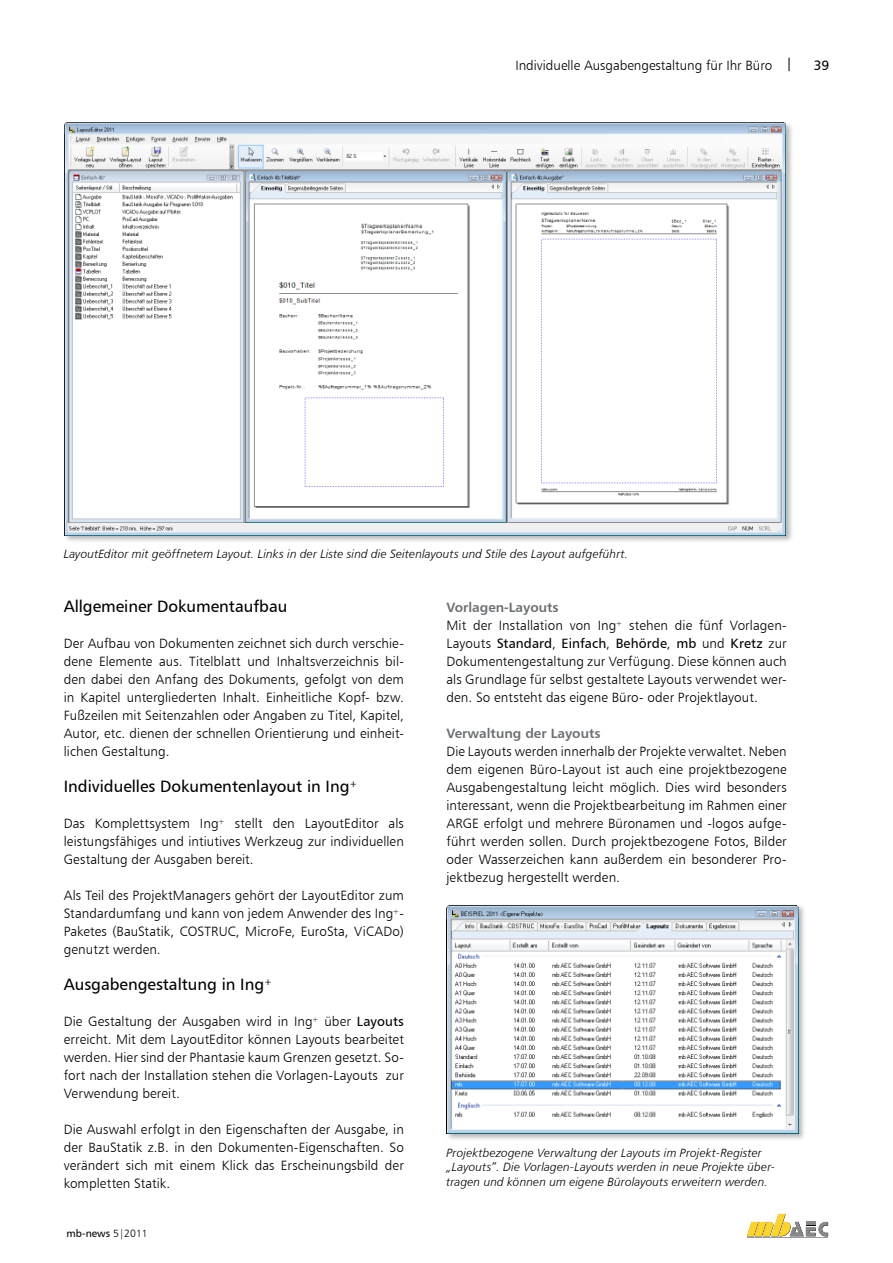
<style>
.page{position:relative;width:893px;height:1263px;background:#fff}
.page>*{position:absolute;margin:0;border:0;box-sizing:border-box;transform-origin:0 0}
.t1{font:16.5px "Humanist 777 BT Roman B";color:#000}
.t2{font:13.5px/18px "Humanist 777 BT Light B";letter-spacing:.005em;color:#000;text-align:justify}
.t3{font:13.5px "Humanist 777 BT Roman B";letter-spacing:.005em;color:#000}
.t4{font:13.5px "Humanist 777 BT Bold B";color:#6b6f72}
.t5{font:12px/14.4px "Humanist 777 BT Light Italic B";letter-spacing:.01em;color:#000}
.t6{font:10.5px "Humanist 777 BT Roman B";color:#000}
.s1{font-family:"Humanist 777 BT Roman B"}
.s2{font-family:"Humanist 777 BT Light B"}
</style>
<div class="page">
<svg style="left:747px;top:1214px;width:81px;height:23px"></svg>
<div style="left:63px;top:121px;width:730px;height:422px;background:#6b6f72;opacity:.5"></div>
<img style="left:65px;top:123px;width:721px;height:413px">
<div style="left:445px;top:904px;width:362px;height:237px;background:#6b6f72;opacity:.5"></div>
<img style="left:446px;top:905px;width:353px;height:229px">
<p class="t2" style="left:515px;top:56px;width:279px">Individuelle Ausgabengestaltung für Ihr Büro <span class="s1">|</span></p>
<p class="t3" style="left:814px;top:57px;width:17px">39</p>
<p class="t5" style="left:64px;top:546px;width:566px">LayoutEditor mit geöffnetem Layout. Links in der Liste sind die Seitenlayouts und Stile des Layout aufgeführt.</p>
<p class="t1" style="left:64px;top:596px;width:225px">Allgemeiner Dokumentaufbau</p>
<p class="t2" style="left:64px;top:634px;width:342px">Der Aufbau von Dokumenten zeichnet sich durch verschie&shy;dene Elemente aus. Titelblatt und Inhaltsverzeichnis bil&shy;den dabei den Anfang des Dokuments, gefolgt von dem in Kapitel untergliederten Inhalt. Einheitliche Kopf- bzw.<br>Fußzeilen mit Seitenzahlen oder Angaben zu Titel, Kapitel, Autor, etc. dienen der schnellen Orientierung und einheit&shy;lichen Gestaltung.</p>
<p class="t1" style="left:64px;top:776px;width:295px">Individuelles Dokumentenlayout in Ing<sup>+</sup></p>
<p class="t2" style="left:64px;top:814px;width:342px">Das Komplettsystem Ing<sup>+</sup> stellt den LayoutEditor als leistungsfähiges und intiutives Werkzeug zur individuellen Gestaltung der Ausgaben bereit.</p>
<p class="t2" style="left:64px;top:886px;width:342px">Als Teil des ProjektManagers gehört der LayoutEditor zum Standardumfang und kann von jedem Anwender des Ing<sup>+</sup>- Paketes (BauStatik, COSTRUC, MicroFe, EuroSta, ViCADo) genutzt werden.</p>
<p class="t1" style="left:64px;top:974px;width:210px">Ausgabengestaltung in Ing<sup>+</sup></p>
<p class="t2" style="left:64px;top:1012px;width:342px">Die Gestaltung der Ausgaben wird in Ing<sup>+</sup> über <span class="s1">Layouts </span>erreicht. Mit dem LayoutEditor können Layouts bearbeitet werden. Hier sind der Phantasie kaum Grenzen gesetzt. So&shy;fort nach der Installation stehen die Vorlagen-Layouts zur Verwendung bereit.</p>
<p class="t2" style="left:64px;top:1120px;width:342px">Die Auswahl erfolgt in den Eigenschaften der Ausgabe, in der BauStatik z.B. in den Dokumenten-Eigenschaften. So verändert sich mit einem Klick das Erscheinungsbild der kompletten Statik.</p>
<p class="t6" style="left:67px;top:1227px;width:83px">mb-news <span class="s2">5|2011</span></p>
<p class="t4" style="left:446px;top:599px;width:114px">Vorlagen-Layouts</p>
<p class="t2" style="left:446px;top:616px;width:342px">Mit der Installation von Ing<sup>+</sup> stehen die fünf Vorlagen-</p>
<p class="t3" style="left:446px;top:635px;width:342px"><span class="s2">Layouts</span> Standard<span class="s2">,</span> Einfach<span class="s2">,</span> Behörde<span class="s2">,</span> mb <span class="s2">und</span> Kretz <span class="s2">zur</span></p>
<p class="t2" style="left:446px;top:652px;width:342px">Dokumentengestaltung zur Verfügung. Diese können auch als Grundlage für selbst gestaltete Layouts verwendet wer&shy;den. So entsteht das eigene Büro- oder Projektlayout.</p>
<p class="t4" style="left:446px;top:725px;width:156px">Verwaltung der Layouts</p>
<p class="t2" style="left:446px;top:742px;width:342px">Die Layouts werden innerhalb der Projekte verwaltet. Neben dem eigenen Büro-Layout ist auch eine projektbezogene Ausgabengestaltung leicht möglich. Dies wird besonders interessant, wenn die Projektbearbeitung im Rahmen einer ARGE erfolgt und mehrere Büronamen und -logos aufge&shy;führt werden sollen. Durch projektbezogene Fotos, Bilder oder Wasserzeichen kann außerdem ein besonderer Pro&shy;jektbezug hergestellt werden.</p>
<p class="t5" style="left:446px;top:1145px;width:330px">Projektbezogene Verwaltung der Layouts im Projekt-Register „Layouts“. Die Vorlagen-Layouts werden in neue Projekte über&shy;tragen und können um eigene Bürolayouts erweitern werden.</p>
</div>
